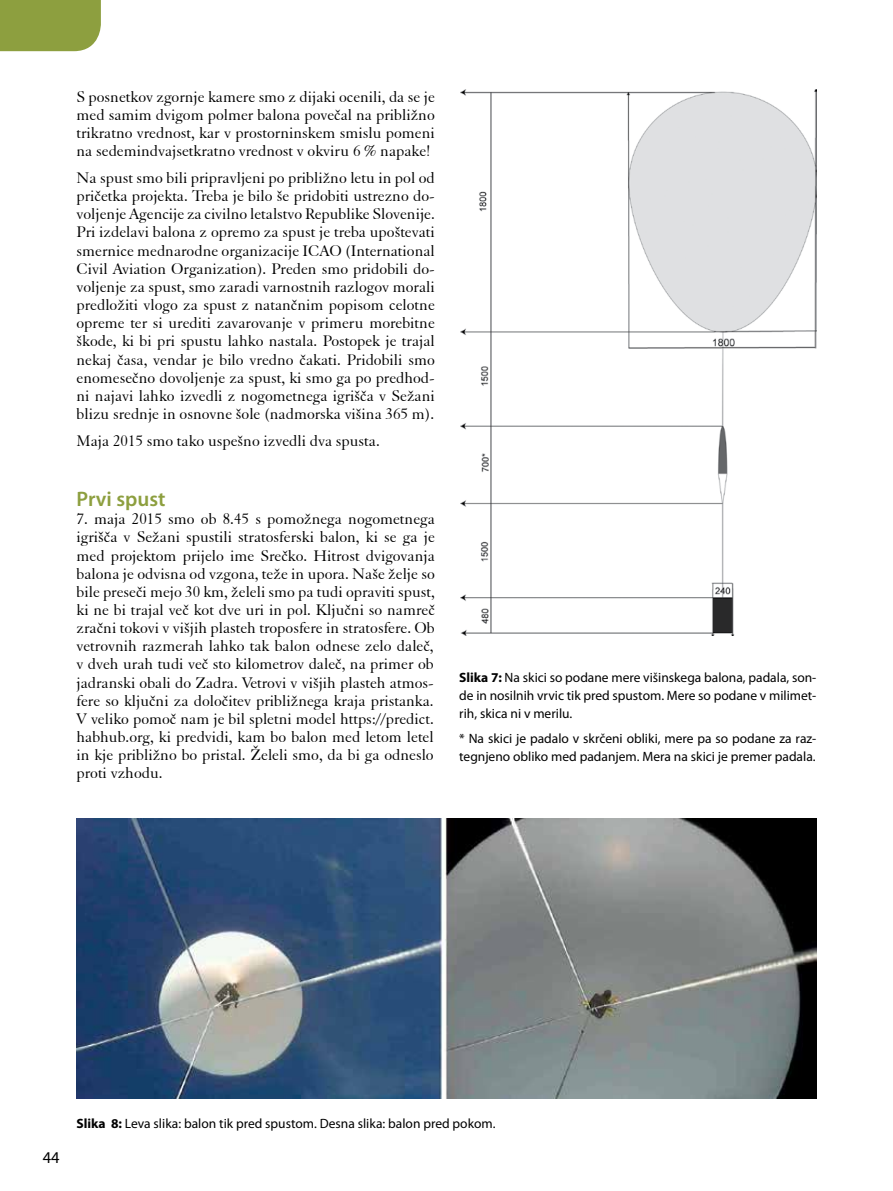
<style>
.page{position:relative;width:893px;height:1191px;background:#fff}
.page>*{position:absolute;margin:0;border:0;box-sizing:border-box;transform-origin:0 0}
.t1{font:600 21px "Myriad Pro";color:#8d9f3f}
.t2{font:16.5px/18.1px "Elegant Garamond BT";color:#000;text-align:justify}
.t3{font:16.5px "Myriad Pro";color:#000}
.t4{font:13.5px/18px "Myriad Pro";color:#000;text-align:justify}
.s1{font-weight:700}
</style>
<div class="page">
<div style="left:0;top:0;width:101px;height:51px;background:#8d9f3f"></div>
<img style="left:460px;top:89px;width:356px;height:546px">
<img style="left:77px;top:819px;width:739px;height:279px">
<div style="left:737px;top:362px;width:105px;height:252px;background:#fff"></div>
<p class="t2" style="left:77px;top:87px;width:360px">S posnetkov zgornje kamere smo z dijaki ocenili, da se je med samim dvigom polmer balona povečal na približno trikratno vrednost, kar v prostorninskem smislu pomeni na sedemindvajsetkratno vrednost v okviru 6 % napake!</p>
<p class="t2" style="left:77px;top:168px;width:360px">Na spust smo bili pripravljeni po približno letu in pol od pričetka projekta. Treba je bilo še pridobiti ustrezno do&shy;voljenje Agencije za civilno letalstvo Republike Slovenije.<br>Pri izdelavi balona z opremo za spust je treba upoštevati smernice mednarodne organizacije ICAO (International Civil Aviation Organization). Preden smo pridobili do&shy;voljenje za spust, smo zaradi varnostnih razlogov morali predložiti vlogo za spust z natančnim popisom celotne opreme ter si urediti zavarovanje v primeru morebitne škode, ki bi pri spustu lahko nastala. Postopek je trajal nekaj časa, vendar je bilo vredno čakati. Pridobili smo enomesečno dovoljenje za spust, ki smo ga po predhod&shy;ni najavi lahko izvedli z nogometnega igrišča v Sežani blizu srednje in osnovne šole (nadmorska višina 365 m).</p>
<p class="t2" style="left:77px;top:431px;width:305px">Maja 2015 smo tako uspešno izvedli dva spusta.</p>
<p class="t1" style="left:77px;top:485px;width:90px">Prvi spust</p>
<p class="t2" style="left:77px;top:509px;width:360px">7. maja 2015 smo ob 8.45 s pomožnega nogometnega igrišča v Sežani spustili stratosferski balon, ki se ga je med projektom prijelo ime Srečko. Hitrost dvigovanja balona je odvisna od vzgona, teže in upora. Naše želje so bile preseči mejo 30 km, želeli smo pa tudi opraviti spust, ki ne bi trajal več kot dve uri in pol. Ključni so namreč zračni tokovi v višjih plasteh troposfere in stratosfere. Ob vetrovnih razmerah lahko tak balon odnese zelo daleč, v dveh urah tudi več sto kilometrov daleč, na primer ob jadranski obali do Zadra. Vetrovi v višjih plasteh atmos&shy;fere so ključni za določitev približnega kraja pristanka.<br>V veliko pomoč nam je bil spletni model https://predict. habhub.org, ki predvidi, kam bo balon med letom letel in kje približno bo pristal. Želeli smo, da bi ga odneslo proti vzhodu.</p>
<p class="t4" style="left:459px;top:668px;width:359px"><span class="s1">Slika 7:</span> Na skici so podane mere višinskega balona, padala, son&shy;de in nosilnih vrvic tik pred spustom. Mere so podane v milimet&shy;rih, skica ni v merilu.</p>
<p class="t4" style="left:459px;top:729px;width:359px">* Na skici je padalo v skrčeni obliki, mere pa so podane za raz&shy;tegnjeno obliko med padanjem. Mera na skici je premer padala.</p>
<p class="t3" style="left:43px;top:1147px;width:18px">44</p>
<p class="t4" style="left:77px;top:1114px;width:420px"><span class="s1">Slika 8:</span> Leva slika: balon tik pred spustom. Desna slika: balon pred pokom.</p>
</div>
